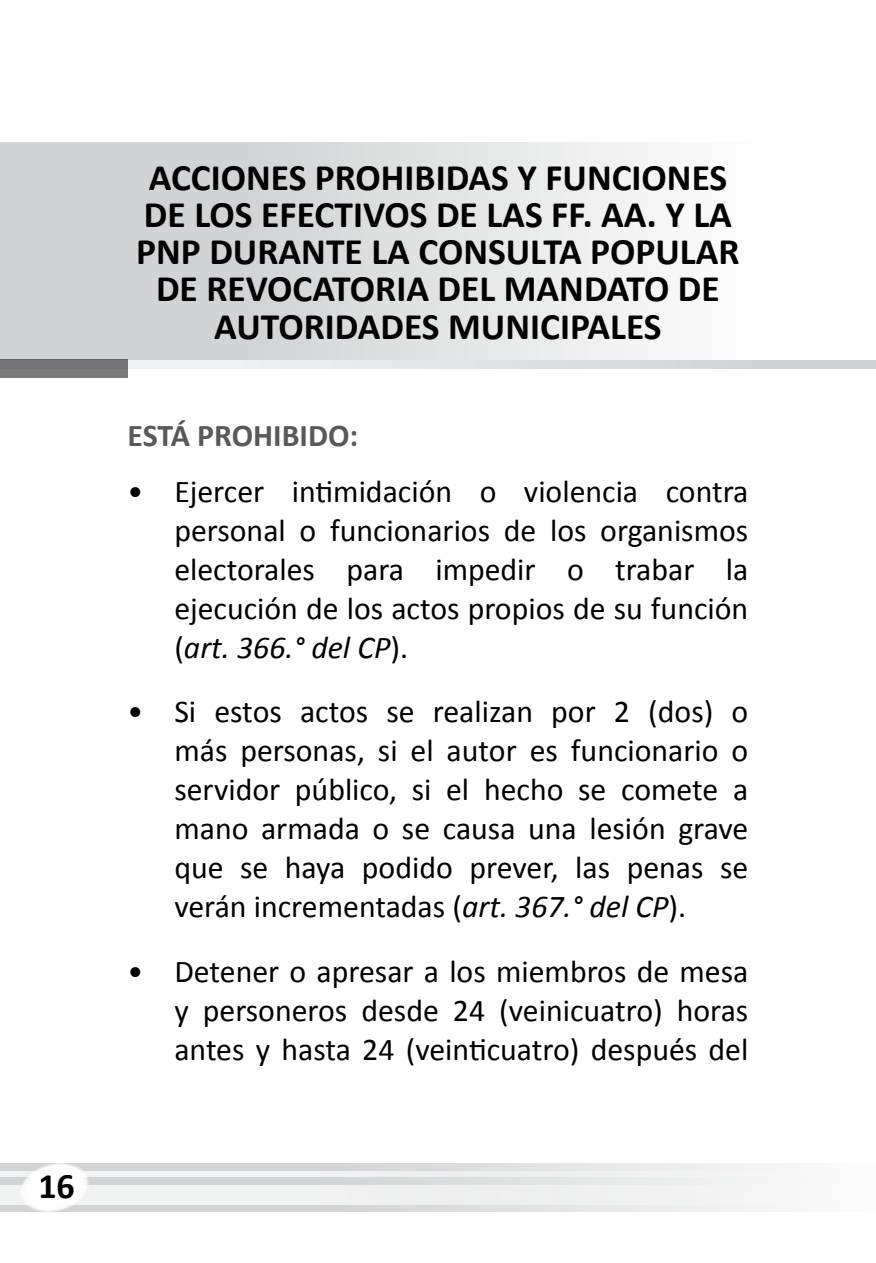
<style>
.page{position:relative;width:876px;height:1263px;background:#fff}
.page>*{position:absolute;margin:0;border:0;box-sizing:border-box;transform-origin:0 0}
.t1{font:700 37.5px/37.2px "Calibri";color:#000;text-align:center}
.t2{font:700 36px "Calibri";color:#000}
.t3{font:31.8px/39px "Calibri";color:#000;text-align:justify}
.t4{font:700 31.8px "Calibri";color:#58595b}
.s1{font-style:italic}
</style>
<div class="page">
<div style="left:0;top:1163px;width:876px;height:49px;background:linear-gradient(to right,#c3c6c7,#f8f8f8)"></div>
<div style="left:0;top:1171px;width:876px;height:6px;background:#f1f2f2"></div>
<div style="left:0;top:1185px;width:876px;height:19px;background:#f1f2f2"></div>
<svg style="left:13px;top:1163px;width:83px;height:49px"></svg>
<div style="left:0;top:142px;width:876px;height:227px;background:linear-gradient(to right,#c7c9cb,#fff)"></div>
<svg style="left:128px;top:360px;width:748px;height:9px"></svg>
<div style="left:0;top:359px;width:128px;height:18px;background:#737374"></div>
<p class="t2" style="left:38px;top:1163px;width:38px">16</p>
<p class="t1" style="left:136px;top:159px;width:605px">ACCIONES PROHIBIDAS Y FUNCIONES<br>DE LOS EFECTIVOS DE LAS FF. AA. Y LA<br>PNP DURANTE LA CONSULTA POPULAR<br>DE REVOCATORIA DEL MANDATO DE<br>AUTORIDADES MUNICIPALES</p>
<p class="t4" style="left:128px;top:415px;width:232px">ESTÁ PROHIBIDO:</p>
<p class="t3" style="left:174px;top:472px;width:576px;text-indent:-47px">• Ejercer intimidación o violencia contra personal o funcionarios de los organismos electorales para impedir o trabar la ejecución de los actos propios de su función (<span class="s1">art. 366.° del CP</span>).</p>
<p class="t3" style="left:174px;top:692px;width:575px;text-indent:-47px">• Si estos actos se realizan por 2 (dos) o más personas, si el autor es funcionario o servidor público, si el hecho se comete a mano armada o se causa una lesión grave que se haya podido prever, las penas se verán incrementadas (<span class="s1">art. 367.° del CP</span>).</p>
<p class="t3" style="left:174px;top:952px;width:575px;text-indent:-47px">• Detener o apresar a los miembros de mesa y personeros desde 24 (veinicuatro) horas antes y hasta 24 (veinticuatro) después del</p>
</div>
